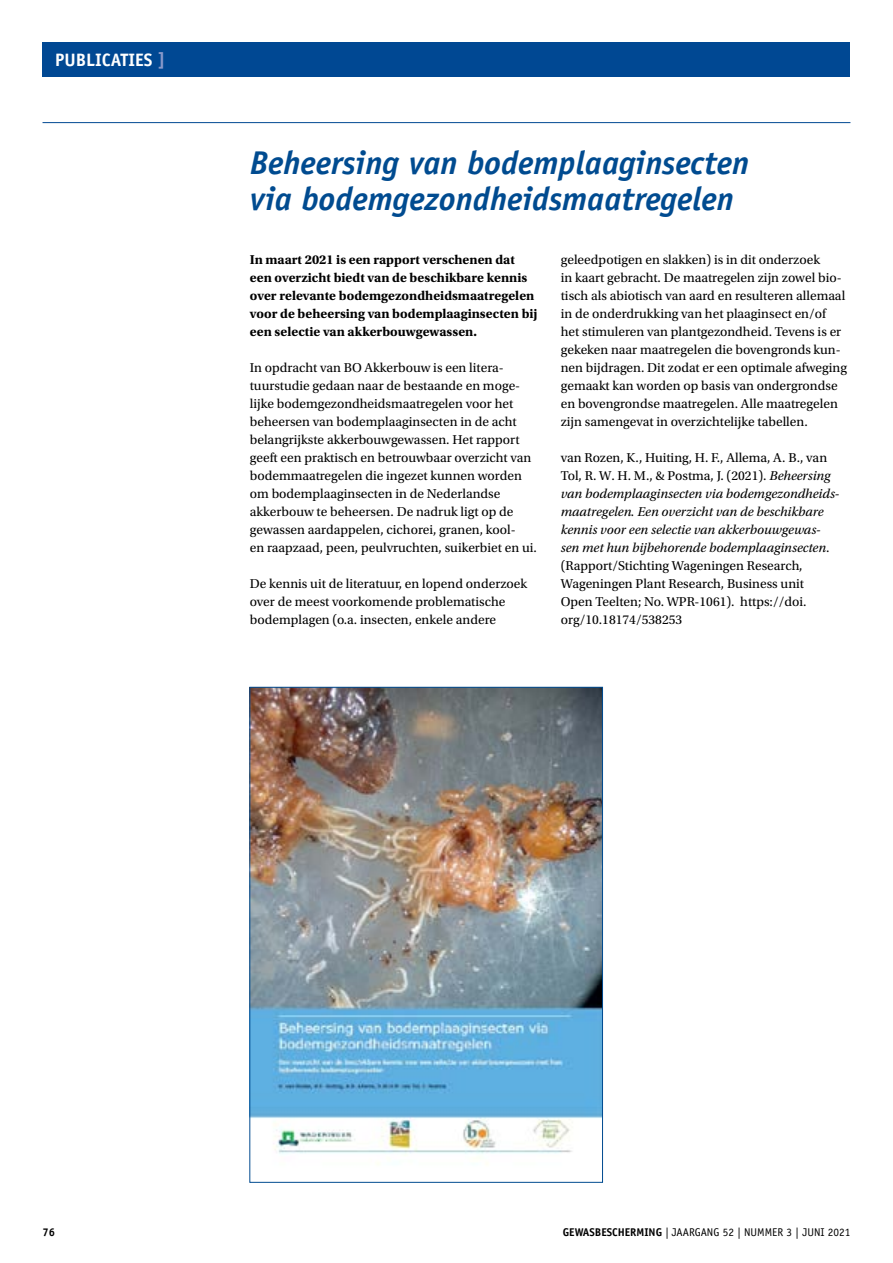
<style>
.page{position:relative;width:893px;height:1263px;background:#fff}
.page>*{position:absolute;margin:0;border:0;box-sizing:border-box;transform-origin:0 0}
.t1{font:italic 700 33px/36px "Officina Sans Std";color:#004b90}
.t2{font:700 18px "Officina Sans Std";color:#fff}
.t3{font:13.5px/18px "Utopia Std";color:#000}
.t4{font:700 13.5px/18px "Utopia Std";color:#000}
.t5{font:11.25px "Officina Sans Std";color:#000}
.t6{font:700 11.25px "Officina Sans Std";color:#000}
.s1{color:#8898c9}
.s2{font-style:italic}
.s3{font-weight:700}
</style>
<div class="page">
<div style="left:43px;top:43px;width:807px;height:34px;background:#004893"></div>
<hr style="left:43px;top:122px;width:807px;height:1px;background:#004893">
<img style="left:251px;top:689px;width:350px;height:476px">
<h2 class="t2" style="left:55px;top:49px;width:112px">PUBLICATIES <span class="s1">]</span></h2>
<h1 class="t1" style="left:250px;top:145px;width:501px">Beheersing van bodemplaaginsecten via bodemgezondheidsmaatregelen</h1>
<p class="t4" style="left:250px;top:251px;width:289px">In maart 2021 is een rapport verschenen dat een overzicht biedt van de beschikbare kennis over relevante bodemgezondheidsmaatregelen voor de beheersing van bodemplaaginsecten bij een selectie van akkerbouwgewassen.</p>
<p class="t3" style="left:250px;top:359px;width:289px">In opdracht van BO Akkerbouw is een litera&shy;tuurstudie gedaan naar de bestaande en moge&shy;lijke bodemgezondheidsmaatregelen voor het beheersen van bodemplaaginsecten in de acht belangrijkste akkerbouwgewassen. Het rapport geeft een praktisch en betrouwbaar overzicht van bodemmaatregelen die ingezet kunnen worden om bodemplaaginsecten in de Nederlandse akkerbouw te beheersen. De nadruk ligt op de gewassen aardappelen, cichorei, granen, kool-<br>en raapzaad, peen, peulvruchten, suikerbiet en ui.</p>
<p class="t3" style="left:250px;top:575px;width:279px">De kennis uit de literatuur, en lopend onderzoek over de meest voorkomende problematische bodemplagen (o.a. insecten, enkele andere</p>
<p class="t3" style="left:561px;top:251px;width:288px">geleedpotigen en slakken) is in dit onderzoek<br>in kaart gebracht. De maatregelen zijn zowel bio&shy;tisch als abiotisch van aard en resulteren allemaal in de onderdrukking van het plaaginsect en/of het stimuleren van plantgezondheid. Tevens is er gekeken naar maatregelen die bovengronds kun&shy;nen bijdragen. Dit zodat er een optimale afweging gemaakt kan worden op basis van ondergrondse en bovengrondse maatregelen. Alle maatregelen zijn samengevat in overzichtelijke tabellen.</p>
<p class="t3" style="left:561px;top:449px;width:280px">van Rozen, K., Huiting, H. F., Allema, A. B., van Tol, R. W. H. M., &amp; Postma, J. (2021). <span class="s2">Beheersing van bodemplaaginsecten via bodemgezondheids&shy;maatregelen. Een overzicht van de beschikbare kennis voor een selectie van akkerbouwgewas&shy;sen met hun bijbehorende bodemplaaginsecten</span>. (Rapport/Stichting Wageningen Research, Wageningen Plant Research, Business unit<br>Open Teelten; No. WPR-1061). https://doi. org/10.18174/538253</p>
<p class="t6" style="left:43px;top:1225px;width:14px">76</p>
<p class="t5" style="left:563px;top:1226px;width:289px"><span class="s3">GEWASBESCHERMING</span> | JAARGANG 52 | NUMMER 3 | JUNI 2021</p>
</div>
